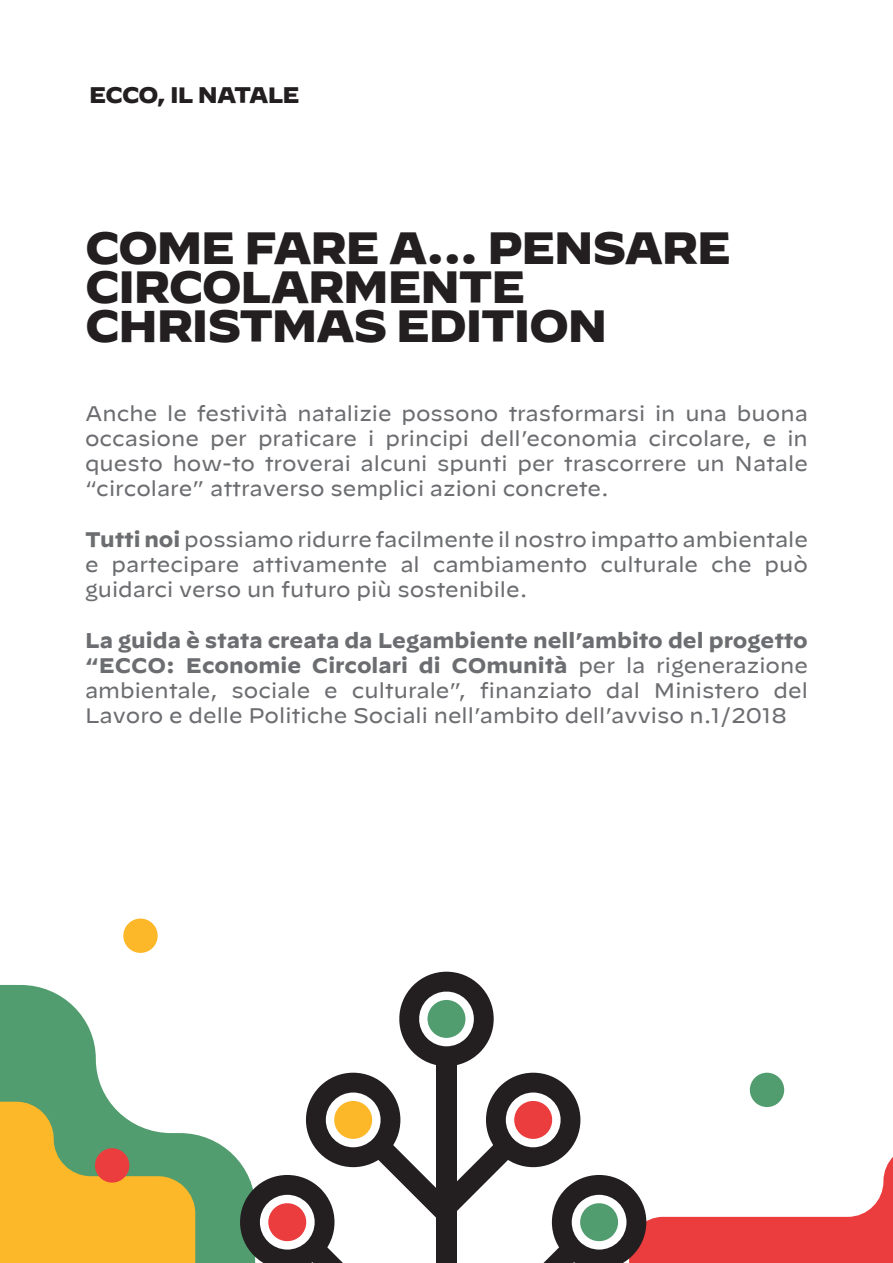
<style>
.page{position:relative;width:893px;height:1263px;background:#fff}
.page>*{position:absolute;margin:0;border:0;box-sizing:border-box;transform-origin:0 0}
.t1{font:900 45px/39px "Decimal";letter-spacing:-.04em;color:#231f20}
.t2{font:900 22.5px "Decimal";letter-spacing:-.04em;color:#231f20}
.t3{font:21px/25.2px "Decimal";color:#6c6d70;text-align:justify}
.s1{font-weight:700}
</style>
<div class="page">
<svg style="left:0;top:947px;width:240px;height:316px"></svg>
<svg style="left:0;top:1010px;width:195px;height:253px"></svg>
<svg style="left:399px;top:972px;width:95px;height:93px"></svg>
<div style="left:436px;top:1055px;width:21px;height:208px;background:#231f20"></div>
<div style="left:427px;top:1000px;width:38px;height:38px;background:#529d6f;border-radius:50%"></div>
<svg style="left:240px;top:1073px;width:653px;height:190px"></svg>
<div style="left:750px;top:1073px;width:34px;height:34px;background:#529d6f;border-radius:50%"></div>
<div style="left:123px;top:918px;width:35px;height:35px;background:#fcb828;border-radius:50%"></div>
<div style="left:95px;top:1148px;width:34px;height:34px;background:#ec3d3e;border-radius:50%"></div>
<p class="t2" style="left:89px;top:82px;width:212px">ECCO, IL NATALE</p>
<p class="t1" style="left:85px;top:228px;width:648px">COME FARE A... PENSARE<br>CIRCOLARMENTE</p>
<p class="t1" style="left:85px;top:306px;width:524px">CHRISTMAS EDITION</p>
<p class="t3" style="left:85px;top:401px;width:724px">Anche le festività natalizie possono trasformarsi in una buona occasione per praticare i principi dell’economia circolare, e in questo how-to troverai alcuni spunti per trascorrere un Natale “circolare” attraverso semplici azioni concrete.</p>
<p class="t3" style="left:85px;top:527px;width:724px"><span class="s1">Tutti noi</span> possiamo ridurre facilmente il nostro impatto ambientale e partecipare attivamente al cambiamento culturale che può guidarci verso un futuro più sostenibile.</p>
<p class="t3" style="left:85px;top:628px;width:724px"><span class="s1">La guida è stata creata da Legambiente nell’ambito del progetto “ECCO: Economie Circolari di COmunità</span> per la rigenerazione ambientale, sociale e culturale”, finanziato dal Ministero del Lavoro e delle Politiche Sociali nell’ambito dell’avviso n.1/2018</p>
</div>
